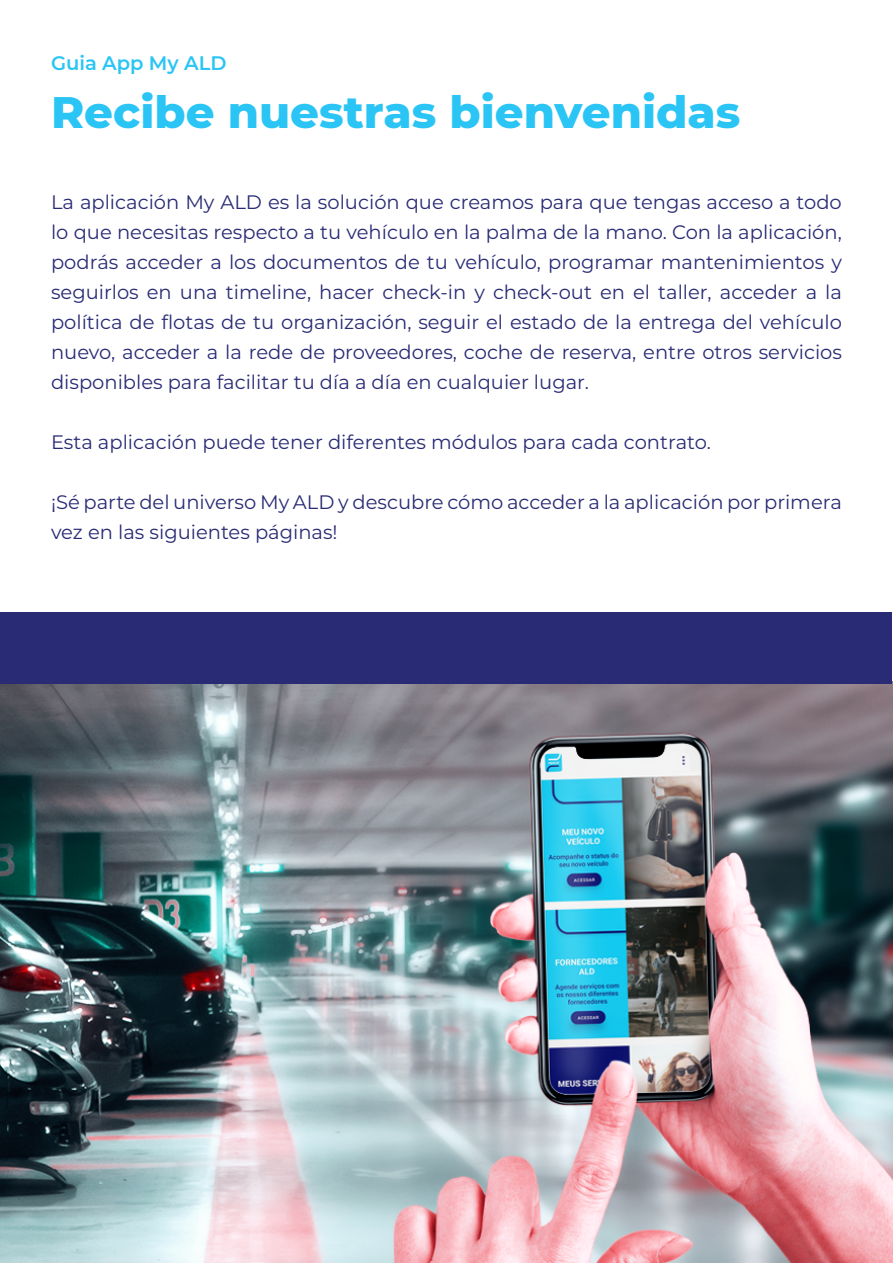
<style>
.page{position:relative;width:893px;height:1263px;background:#fff}
.page>*{position:absolute;margin:0;border:0;box-sizing:border-box;transform-origin:0 0}
.t1{font:800 45px "Montserrat";color:#2ac5f4}
.t2{font:19.5px/30px "Montserrat";color:#292b74;text-align:justify}
.t3{font:600 19.5px "Montserrat";color:#2ac5f4}
</style>
<div class="page">
<img style="left:0;top:681px;width:893px;height:582px">
<div style="left:1px;top:612px;width:891px;height:72px;background:#292b74"></div>
<p class="t3" style="left:51px;top:49px;width:177px">Guia App My ALD</p>
<h1 class="t1" style="left:51px;top:79px;width:691px">Recibe nuestras bienvenidas</h1>
<p class="t2" style="left:51px;top:186px;width:792px">La aplicación My ALD es la solución que creamos para que tengas acceso a todo lo que necesitas respecto a tu vehículo en la palma de la mano. Con la aplicación, podrás acceder a los documentos de tu vehículo, programar mantenimientos y seguirlos en una timeline, hacer check-in y check-out en el taller, acceder a la política de flotas de tu organización, seguir el estado de la entrega del vehículo nuevo, acceder a la rede de proveedores, coche de reserva, entre otros servicios disponibles para facilitar tu día a día en cualquier lugar.</p>
<p class="t2" style="left:51px;top:426px;width:661px">Esta aplicación puede tener diferentes módulos para cada contrato.</p>
<p class="t2" style="left:51px;top:486px;width:792px">¡Sé parte del universo My ALD y descubre cómo acceder a la aplicación por primera vez en las siguientes páginas!</p>
</div>
